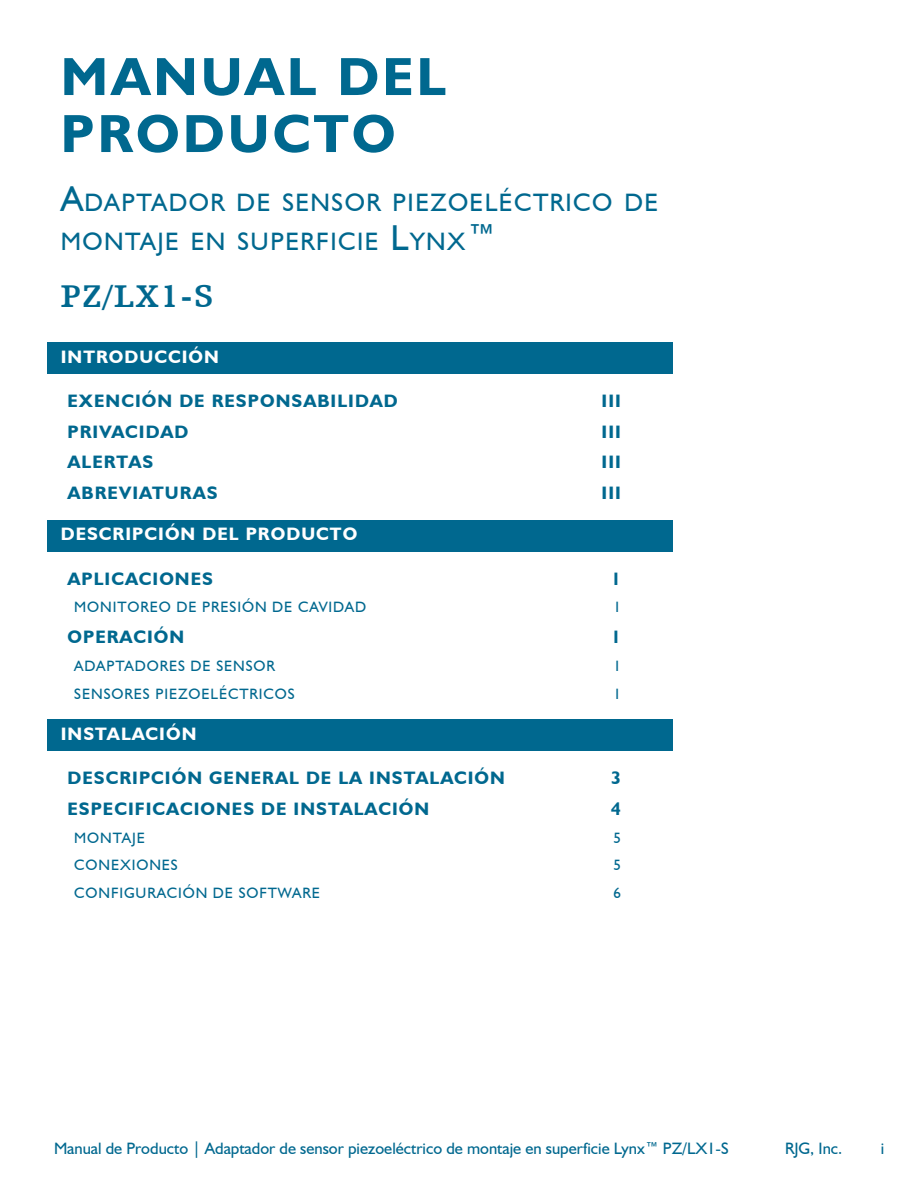
<style>
.page{position:relative;width:918px;height:1188px;background:#fff}
.page>*{position:absolute;margin:0;border:0;box-sizing:border-box;transform-origin:0 0}
.t1{font:700 54px/57px "Humanist 521 BT";letter-spacing:.06em;color:#00688f}
.t2{font:700 33px "Humanist Slabserif 712 BT";color:#00688f}
.t3{font:25.2px/39px "Humanist 521 BT";letter-spacing:.055em;color:#00688f}
.t4{font:700 18px "Humanist 521 BT";letter-spacing:.06em;color:#00688f}
.t5{font:700 18px "Humanist 521 BT";letter-spacing:.06em;color:#fff}
.t6{font:16.5px "Humanist 521 BT";color:#00688f}
.t7{font:15px "Humanist 521 BT";letter-spacing:.06em;color:#00688f}
.s1{font-size:36px}
</style>
<div class="page">
<div style="left:47px;top:342px;width:626px;height:32px;background:#00688f"></div>
<div style="left:47px;top:520px;width:626px;height:31px;background:#00688f"></div>
<div style="left:47px;top:719px;width:626px;height:32px;background:#00688f"></div>
<h1 class="t1" style="left:61px;top:47px;width:387px">MANUAL DEL<br>PRODUCTO</h1>
<h3 class="t3" style="left:61px;top:183px;width:599px"><span class="s1">A</span>DAPTADOR DE SENSOR PIEZOELÉCTRICO DE<br>MONTAJE EN SUPERFICIE <span class="s1">L</span>YNX<span class="s1">™</span></h3>
<h2 class="t2" style="left:61px;top:275px;width:154px">PZ/LX1‑S</h2>
<p class="t5" style="left:61px;top:345px;width:160px">INTRODUCCIÓN</p>
<p class="t4" style="left:68px;top:389px;width:332px">EXENCIÓN DE RESPONSABILIDAD</p>
<p class="t4" style="left:602px;top:389px;width:21px">III</p>
<p class="t4" style="left:68px;top:420px;width:122px">PRIVACIDAD</p>
<p class="t4" style="left:602px;top:420px;width:21px">III</p>
<p class="t4" style="left:68px;top:451px;width:87px">ALERTAS</p>
<p class="t4" style="left:602px;top:451px;width:21px">III</p>
<p class="t4" style="left:68px;top:482px;width:152px">ABREVIATURAS</p>
<p class="t4" style="left:602px;top:482px;width:21px">III</p>
<p class="t5" style="left:61px;top:523px;width:298px">DESCRIPCIÓN DEL PRODUCTO</p>
<p class="t4" style="left:68px;top:567px;width:147px">APLICACIONES</p>
<p class="t4" style="left:611px;top:567px;width:11px">1</p>
<p class="t7" style="left:74px;top:598px;width:294px">MONITOREO DE PRESIÓN DE CAVIDAD</p>
<p class="t7" style="left:613px;top:598px;width:9px">1</p>
<p class="t4" style="left:68px;top:626px;width:118px">OPERACIÓN</p>
<p class="t4" style="left:611px;top:626px;width:11px">1</p>
<p class="t7" style="left:74px;top:656px;width:202px">ADAPTADORES DE SENSOR</p>
<p class="t7" style="left:613px;top:656px;width:9px">1</p>
<p class="t7" style="left:74px;top:684px;width:222px">SENSORES PIEZOELÉCTRICOS</p>
<p class="t7" style="left:613px;top:684px;width:9px">1</p>
<p class="t5" style="left:61px;top:722px;width:137px">INSTALACIÓN</p>
<p class="t4" style="left:68px;top:767px;width:439px">DESCRIPCIÓN GENERAL DE LA INSTALACIÓN</p>
<p class="t4" style="left:611px;top:767px;width:11px">3</p>
<p class="t4" style="left:68px;top:797px;width:363px">ESPECIFICACIONES DE INSTALACIÓN</p>
<p class="t4" style="left:611px;top:797px;width:11px">4</p>
<p class="t7" style="left:74px;top:828px;width:72px">MONTAJE</p>
<p class="t7" style="left:613px;top:828px;width:9px">5</p>
<p class="t7" style="left:74px;top:856px;width:105px">CONEXIONES</p>
<p class="t7" style="left:613px;top:856px;width:9px">5</p>
<p class="t7" style="left:74px;top:884px;width:247px">CONFIGURACIÓN DE SOFTWARE</p>
<p class="t7" style="left:613px;top:884px;width:9px">6</p>
<p class="t6" style="left:54px;top:1138px;width:676px">Manual de Producto | Adaptador de sensor piezoeléctrico de montaje en superficie Lynx™ PZ/LX1‑S</p>
<p class="t6" style="left:785px;top:1138px;width:59px">RJG, Inc.</p>
<p class="t6" style="left:881px;top:1138px;width:5px">i</p>
</div>
